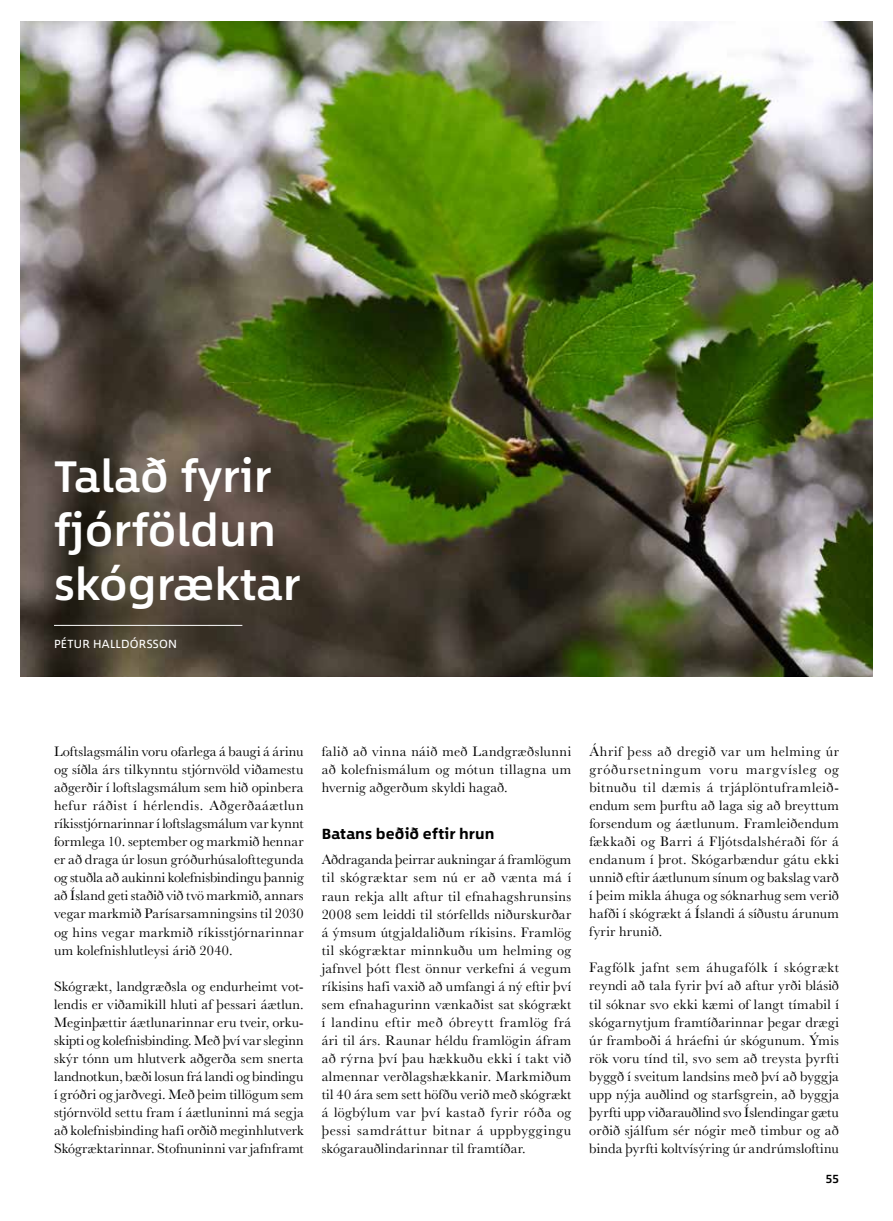
<style>
.page{position:relative;width:893px;height:1221px;background:#fff}
.page>*{position:absolute;margin:0;border:0;box-sizing:border-box;transform-origin:0 0}
.t1{font:500 45px/54px "Between 1";color:#fff}
.t2{font:700 15px "Between 1";letter-spacing:.01em;color:#000}
.t3{font:14.25px/18px "Baskerville";letter-spacing:.02em;color:#000;text-align:justify}
.t4{font:12px "Between 1";letter-spacing:.02em;color:#fff}
.t5{font:500 12px "Between 1";color:#000}
</style>
<div class="page">
<img style="left:21px;top:22px;width:851px;height:654px">
<hr style="left:54px;top:625px;width:188px;height:1px;background:#fff">
<h1 class="t1" style="left:54px;top:449px;width:248px">Talað fyrir fjórföldun skógræktar</h1>
<p class="t4" style="left:54px;top:636px;width:125px">PÉTUR HALLDÓRSSON</p>
<p class="t3" style="left:54px;top:743px;width:251px">Loftslagsmálin voru ofarlega á baugi á árinu og síðla árs tilkynntu stjórnvöld viðamestu aðgerðir í loftslagsmálum sem hið opinbera hefur ráðist í hérlendis. Aðgerðaáætlun ríkisstjórnarinnar í loftslagsmálum var kynnt formlega 10. september og markmið hennar er að draga úr losun gróðurhúsalofttegunda og stuðla að aukinni kolefnisbindingu þannig að Ísland geti staðið við tvö markmið, annars vegar markmið Parísarsamningsins til 2030 og hins vegar markmið ríkisstjórnarinnar um kolefnishlutleysi árið 2040.</p>
<p class="t3" style="left:54px;top:977px;width:251px">Skógrækt, landgræðsla og endurheimt vot&shy;lendis er viðamikill hluti af þessari áætlun.<br>Meginþættir áætlunarinnar eru tveir, orku&shy;skipti og kolefnisbinding. Með því var sleginn skýr tónn um hlutverk aðgerða sem snerta landnotkun, bæði losun frá landi og bindingu í gróðri og jarðvegi. Með þeim tillögum sem stjórnvöld settu fram í áætluninni má segja að kolefnisbinding hafi orðið meginhlutverk Skógræktarinnar. Stofnuninni var jafnframt</p>
<p class="t3" style="left:322px;top:743px;width:251px">falið að vinna náið með Landgræðslunni að kolefnismálum og mótun tillagna um hvernig aðgerðum skyldi hagað.</p>
<p class="t2" style="left:322px;top:824px;width:174px">Batans beðið eftir hrun</p>
<p class="t3" style="left:322px;top:851px;width:251px">Aðdraganda þeirrar aukningar á framlögum til skógræktar sem nú er að vænta má í raun rekja allt aftur til efnahagshrunsins 2008 sem leiddi til stórfellds niðurskurðar á ýmsum útgjaldaliðum ríkisins. Framlög til skógræktar minnkuðu um helming og jafnvel þótt flest önnur verkefni á vegum ríkisins hafi vaxið að umfangi á ný eftir því sem efnahagurinn vænkaðist sat skógrækt í landinu eftir með óbreytt framlög frá ári til árs. Raunar héldu framlögin áfram að rýrna því þau hækkuðu ekki í takt við almennar verðlagshækkanir. Markmiðum til 40 ára sem sett höfðu verið með skógrækt á lögbýlum var því kastað fyrir róða og þessi samdráttur bitnar á uppbyggingu skógarauðlindarinnar til framtíðar.</p>
<p class="t3" style="left:589px;top:743px;width:251px">Áhrif þess að dregið var um helming úr gróðursetningum voru margvísleg og bitnuðu til dæmis á trjáplöntuframleið&shy;endum sem þurftu að laga sig að breyttum forsendum og áætlunum. Framleiðendum fækkaði og Barri á Fljótsdalshéraði fór á endanum í þrot. Skógarbændur gátu ekki unnið eftir áætlunum sínum og bakslag varð í þeim mikla áhuga og sóknarhug sem verið hafði í skógrækt á Íslandi á síðustu árunum fyrir hrunið.</p>
<p class="t3" style="left:589px;top:959px;width:251px">Fagfólk jafnt sem áhugafólk í skógrækt reyndi að tala fyrir því að aftur yrði blásið til sóknar svo ekki kæmi of langt tímabil í skógarnytjum framtíðarinnar þegar drægi úr framboði á hráefni úr skógunum. Ýmis rök voru tínd til, svo sem að treysta þyrfti byggð í sveitum landsins með því að byggja upp nýja auðlind og starfsgrein, að byggja þyrfti upp viðarauðlind svo Íslendingar gætu orðið sjálfum sér nógir með timbur og að binda þyrfti koltvísýring úr andrúmsloftinu</p>
<p class="t5" style="left:826px;top:1171px;width:15px">55</p>
</div>
